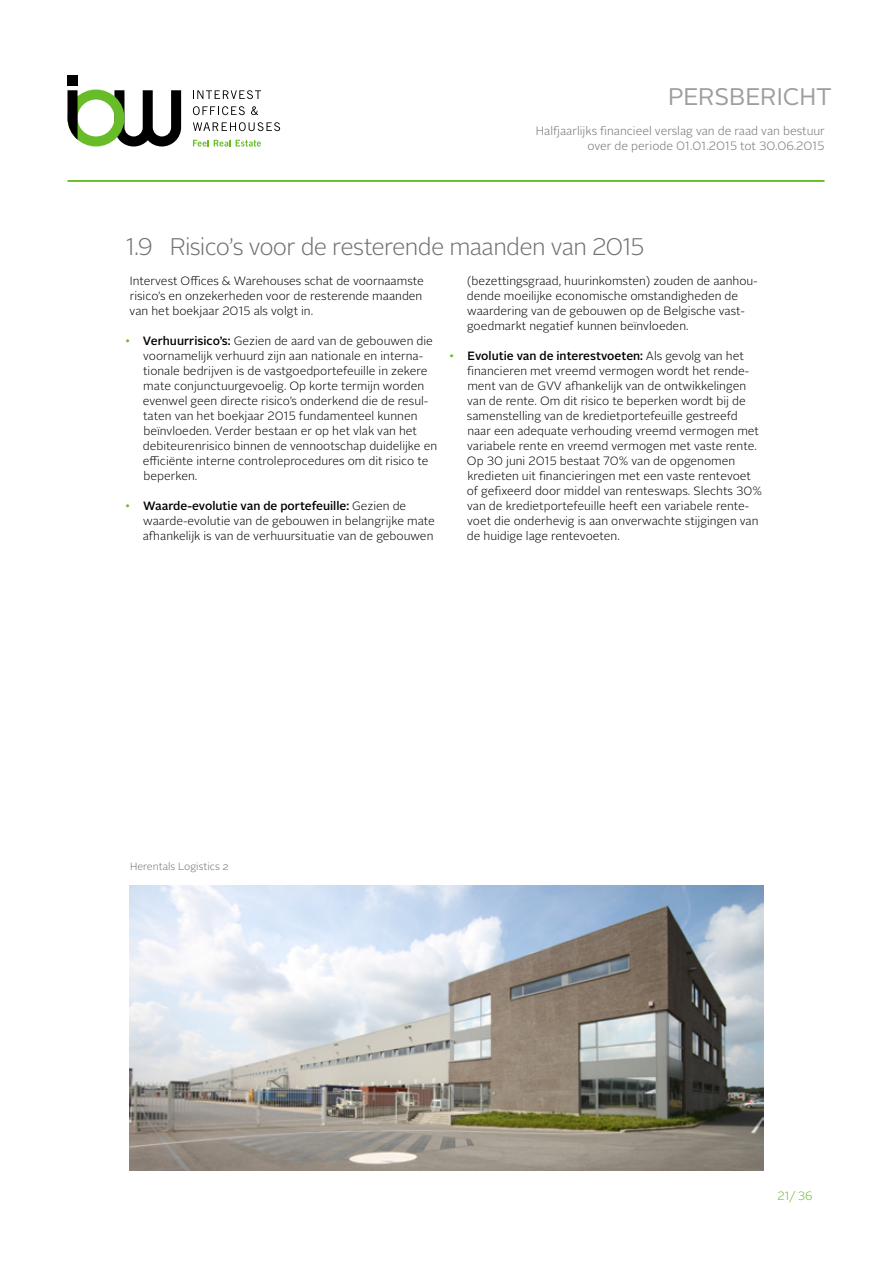
<style>
.page{position:relative;width:893px;height:1263px;background:#fff}
.page>*{position:absolute;margin:0;border:0;box-sizing:border-box;transform-origin:0 0}
.t1{font:300 24px "Alright Sans";letter-spacing:-.03em;color:#707172}
.t2{font:24px "Alright Sans";color:#9c9e9f}
.t3{font:300 12px/15px "Alright Sans";color:#000}
.t4{font:300 12px/15px "Alright Sans";color:#707172;text-align:right}
.t5{font:300 12px "Alright Sans";color:#68bc27}
.t6{font:300 10.5px "Alright Sans";color:#707172}
.s1{font-weight:100;color:#68bc27}
.s2{font-weight:500}
</style>
<div class="page">
<hr style="left:68px;top:180px;width:756px;height:2px;background:#68bc27">
<svg style="left:68px;top:89px;width:113px;height:57px"></svg>
<div style="left:68px;top:75px;width:10px;height:10px;background:#000"></div>
<svg style="left:193px;top:106px;width:52px;height:9px"></svg>
<svg style="left:251px;top:106px;width:7px;height:9px"></svg>
<svg style="left:193px;top:122px;width:87px;height:9px"></svg>
<svg style="left:193px;top:140px;width:68px;height:7px"></svg>
<svg style="left:193px;top:90px;width:68px;height:9px"></svg>
<img style="left:129px;top:885px;width:635px;height:285px">
<h1 class="t2" style="left:668px;top:80px;width:165px">PERSBERICHT</h1>
<p class="t4" style="left:536px;top:124px;width:290px">Halfjaarlijks financieel verslag van de raad van bestuur over de periode 01.01.2015 tot 30.06.2015</p>
<h1 class="t1" style="left:125px;top:230px;width:521px">1.9 Risico’s voor de resterende maanden van 2015</h1>
<p class="t3" style="left:130px;top:274px;width:296px">Intervest Offices &amp; Warehouses schat de voornaamste risico’s en onzekerheden voor de resterende maanden van het boekjaar 2015 als volgt in.</p>
<p class="t3" style="left:143px;top:334px;width:296px;text-indent:-18px"><span class="s1">̈́</span> <span class="s2">Verhuurrisico’s:</span> Gezien de aard van de gebouwen die voornamelijk verhuurd zijn aan nationale en interna&shy;tionale bedrijven is de vastgoedportefeuille in zekere mate conjunctuurgevoelig. Op korte termijn worden evenwel geen directe risico’s onderkend die de resul&shy;taten van het boekjaar 2015 fundamenteel kunnen beïnvloeden. Verder bestaan er op het vlak van het debiteurenrisico binnen de vennootschap duidelijke en efficiënte interne controleprocedures om dit risico te beperken.</p>
<p class="t3" style="left:143px;top:499px;width:294px;text-indent:-18px"><span class="s1">̈́</span> <span class="s2">Waarde-evolutie van de portefeuille:</span> Gezien de waarde-evolutie van de gebouwen in belangrijke mate afhankelijk is van de verhuursituatie van de gebouwen</p>
<p class="t3" style="left:467px;top:274px;width:292px">(bezettingsgraad, huurinkomsten) zouden de aanhou&shy;dende moeilijke economische omstandigheden de waardering van de gebouwen op de Belgische vast&shy;goedmarkt negatief kunnen beïnvloeden.</p>
<p class="t3" style="left:467px;top:349px;width:297px;text-indent:-18px"><span class="s1">̈́</span> <span class="s2">Evolutie van de interestvoeten:</span> Als gevolg van het financieren met vreemd vermogen wordt het rende&shy;ment van de GVV afhankelijk van de ontwikkelingen van de rente. Om dit risico te beperken wordt bij de samenstelling van de kredietportefeuille gestreefd naar een adequate verhouding vreemd vermogen met variabele rente en vreemd vermogen met vaste rente.<br>Op 30 juni 2015 bestaat 70% van de opgenomen kredieten uit financieringen met een vaste rentevoet of gefixeerd door middel van renteswaps. Slechts 30% van de kredietportefeuille heeft een variabele rente&shy;voet die onderhevig is aan onverwachte stijgingen van de huidige lage rentevoeten.</p>
<p class="t6" style="left:130px;top:859px;width:100px">Herentals Logistics 2</p>
<p class="t5" style="left:777px;top:1188px;width:37px">21/ 36</p>
</div>
